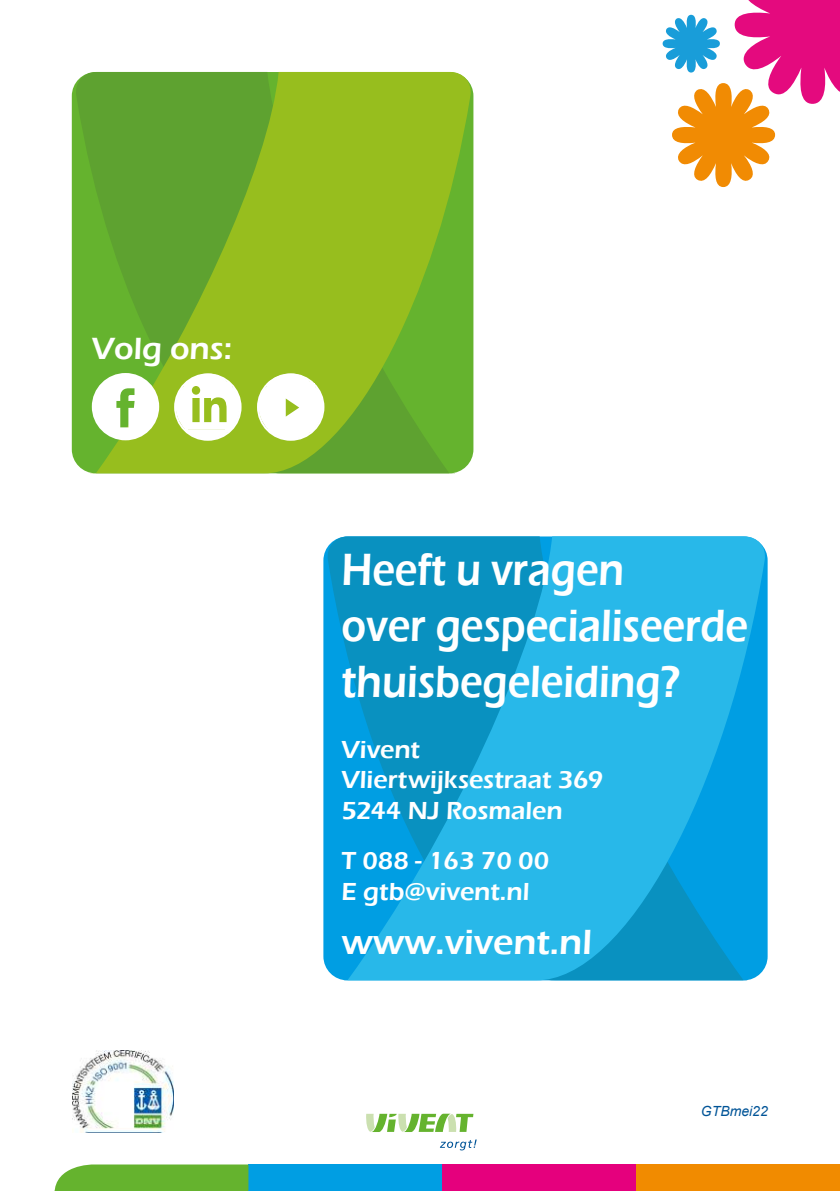
<style>
.page{position:relative;width:840px;height:1191px;background:#fff}
.page>*{position:absolute;margin:0;border:0;box-sizing:border-box;transform-origin:0 0}
.t1{font:600 46.6px/55.8px "Eras ITC";color:#fff;scale:.86 1}
.t2{font:600 36px "Eras ITC";color:#fff}
.t3{font:600 31.6px "Eras ITC";color:#fff}
.t4{font:600 25.4px/30.4px "Eras ITC";color:#fff}
.t5{font:italic 14px "Arial";color:#005497}
</style>
<div class="page">
<svg style="left:326px;top:537px;width:17px;height:443px;background:#059edf"></svg>
<svg style="left:343px;top:536px;width:423px;height:444px;background:#18a8dc"></svg>
<svg style="left:74px;top:72px;width:16px;height:401px;background:#68b233"></svg>
<svg style="left:90px;top:72px;width:382px;height:401px;background:#7db326"></svg>
<img style="left:73px;top:1050px;width:100px;height:82px">
<svg style="left:92px;top:373px;width:67px;height:67px"></svg>
<svg style="left:174px;top:373px;width:67px;height:68px"></svg>
<svg style="left:257px;top:373px;width:67px;height:68px"></svg>
<div style="left:268px;top:383px;width:46px;height:7px;background:#fff"></div>
<div style="left:267px;top:425px;width:46px;height:6px;background:#fff"></div>
<svg style="left:366px;top:1113px;width:107px;height:19px"></svg>
<svg style="left:440px;top:1139px;width:36px;height:11px"></svg>
<div style="left:442px;top:1164px;width:194px;height:27px;background:#e5007d"></div>
<div style="left:248px;top:1164px;width:194px;height:27px;background:#009ee3"></div>
<svg style="left:54px;top:1164px;width:194px;height:27px;background:#6eb73b"></svg>
<div style="left:636px;top:1164px;width:203px;height:27px;background:#f18b00"></div>
<svg style="left:662px;top:0;width:177px;height:187px"></svg>
<p class="t3" style="left:92px;top:337px;width:141px">Volg ons:</p>
<h1 class="t1" style="left:341px;top:547px;width:474px">Heeft u vragen<br>over gespecialiseerde thuisbegeleiding?</h1>
<p class="t4" style="left:341px;top:737px;width:263px">Vivent<br>Vliertwijksestraat 369<br>5244 NJ Rosmalen</p>
<p class="t4" style="left:341px;top:848px;width:209px">T 088 - 163 70 00<br>E gtb@vivent.nl</p>
<h2 class="t2" style="left:341px;top:928px;width:252px">www.vivent.nl</h2>
<p class="t5" style="left:700px;top:1103px;width:68px">GTBmei22</p>
</div>
